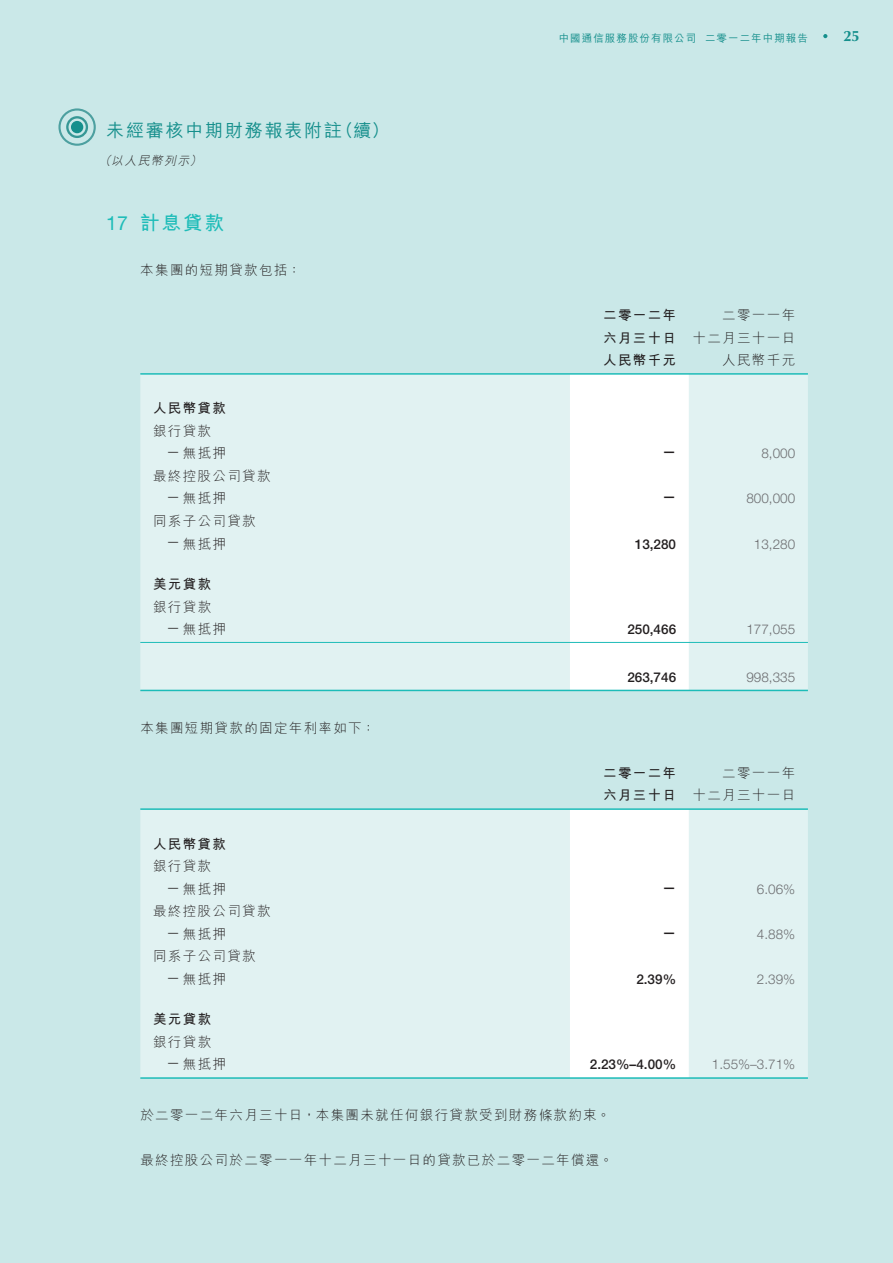
<style>
.page{position:relative;width:893px;height:1263px;background:#cae8e8}
.page>*{position:absolute;margin:0;border:0;box-sizing:border-box;transform-origin:0 0}
.t1{font:700 19.5px "M Hei HK";color:#1dbcb8}
.t2{font:500 18px "M Hei HK";letter-spacing:.1em;color:#158f8c}
.t3{font:700 15px "Optima LT Std";color:#158f8c}
.t4{font:300 13.5px/22.5px "M Hei HK";letter-spacing:.1em;color:#231f20}
.t5{font:300 13.5px "Helvetica Neue LT Std";color:#6c6d70}
.t6{font:700 13.5px/22.5px "M Hei HK";letter-spacing:.1em;color:#231f20}
.t7{font:500 13.5px "Helvetica Neue LT Std";color:#231f20}
.t8{font:italic 300 12px "M Hei HK";color:#231f20}
.t9{font:500 10.5px "M Hei HK";letter-spacing:.1em;color:#158f8c}
.s1{font-family:"Helvetica Neue LT Std";font-weight:400}
.s2{font-family:"Helvetica Neue LT Std"}
</style>
<div class="page">
<svg style="left:823px;top:34px;width:4px;height:4px"></svg>
<div style="left:71px;top:121px;width:12px;height:12px;background:#158f8c;border-radius:50%"></div>
<div style="left:66px;top:116px;width:22px;height:22px;border:2px solid #369795;border-radius:50%"></div>
<div style="left:58px;top:108px;width:38px;height:38px;border:2px solid #4da0a0;border-radius:50%"></div>
<div style="left:140px;top:375px;width:668px;height:315px;background:#e1f2f2"></div>
<div style="left:570px;top:375px;width:119px;height:315px;background:#fff"></div>
<hr style="left:140px;top:373px;width:668px;height:2px;background:#1dbcb8">
<hr style="left:140px;top:642px;width:668px;height:1px;background:#1dbcb8">
<hr style="left:140px;top:690px;width:668px;height:1px;background:#1dbcb8">
<div style="left:140px;top:810px;width:668px;height:267px;background:#e1f2f2"></div>
<div style="left:570px;top:810px;width:119px;height:267px;background:#fff"></div>
<hr style="left:140px;top:808px;width:668px;height:2px;background:#1dbcb8">
<hr style="left:140px;top:1077px;width:668px;height:2px;background:#1dbcb8">
<h2 class="t2" style="left:106px;top:124px;width:285px">未經審核中期財務報表附註（續）</h2>
<p class="t8" style="left:99px;top:155px;width:106px">（以人民幣列示）</p>
<h1 class="t1" style="left:106px;top:215px;width:119px"><span class="s1">17</span> 計息貸款</h1>
<p class="t4" style="left:140px;top:261px;width:162px">本集團的短期貸款包括：</p>
<p class="t6" style="left:153px;top:399px;width:74px">人民幣貸款</p>
<p class="t4" style="left:167px;top:421px;width:61px;text-indent:-14px">銀行貸款<span class="s2">—</span>無抵押</p>
<p class="t4" style="left:167px;top:466px;width:105px;text-indent:-14px">最終控股公司貸款<span class="s2">—</span>無抵押</p>
<p class="t4" style="left:167px;top:511px;width:91px;text-indent:-14px">同系子公司貸款<span class="s2">—</span>無抵押</p>
<p class="t6" style="left:153px;top:574px;width:60px">美元貸款</p>
<p class="t4" style="left:167px;top:597px;width:61px;text-indent:-14px">銀行貸款<sup>—</sup>無抵押</p>
<p class="t4" style="left:140px;top:718px;width:236px">本集團短期貸款的固定年利率如下：</p>
<p class="t6" style="left:153px;top:834px;width:74px">人民幣貸款</p>
<p class="t4" style="left:167px;top:857px;width:61px;text-indent:-14px">銀行貸款<span class="s2">—</span>無抵押</p>
<p class="t4" style="left:167px;top:902px;width:105px;text-indent:-14px">最終控股公司貸款<sup>—</sup>無抵押</p>
<p class="t4" style="left:167px;top:947px;width:91px;text-indent:-14px">同系子公司貸款<span class="s2">—</span>無抵押</p>
<p class="t9" style="left:559px;top:34px;width:251px">中國通信服務股份有限公司 二零一二年中期報告</p>
<p class="t6" style="left:603px;top:306px;width:74px">二零一二年六月三十日</p>
<p class="t4" style="left:693px;top:306px;width:104px;text-align:right">二零一一年<br>十二月三十一日</p>
<p class="t6" style="left:603px;top:351px;width:74px">人民幣千元</p>
<p class="t4" style="left:722px;top:351px;width:74px">人民幣千元</p>
<p class="t7" style="left:663px;top:447px;width:15px">—</p>
<p class="t5" style="left:761px;top:449px;width:35px">8,000</p>
<p class="t7" style="left:663px;top:492px;width:15px">—</p>
<p class="t5" style="left:746px;top:494px;width:50px">800,000</p>
<p class="t7" style="left:635px;top:539px;width:43px">13,280</p>
<p class="t5" style="left:754px;top:539px;width:43px">13,280</p>
<p class="t7" style="left:627px;top:624px;width:50px">250,466</p>
<p class="t5" style="left:746px;top:624px;width:50px">177,055</p>
<p class="t7" style="left:627px;top:672px;width:50px">263,746</p>
<p class="t5" style="left:746px;top:672px;width:50px">998,335</p>
<p class="t6" style="left:603px;top:763px;width:74px">二零一二年六月三十日</p>
<p class="t4" style="left:693px;top:763px;width:104px;text-align:right">二零一一年<br>十二月三十一日</p>
<p class="t7" style="left:663px;top:882px;width:15px">—</p>
<p class="t5" style="left:757px;top:884px;width:40px">6.06%</p>
<p class="t7" style="left:663px;top:927px;width:15px">—</p>
<p class="t5" style="left:757px;top:929px;width:40px">4.88%</p>
<p class="t7" style="left:636px;top:974px;width:41px">2.39%</p>
<p class="t5" style="left:757px;top:974px;width:40px">2.39%</p>
<p class="t6" style="left:153px;top:1010px;width:60px">美元貸款</p>
<p class="t4" style="left:167px;top:1032px;width:61px;text-indent:-14px">銀行貸款<sup>—</sup>無抵押</p>
<p class="t7" style="left:590px;top:1059px;width:88px">2.23%–4.00%</p>
<p class="t5" style="left:712px;top:1059px;width:85px">1.55%–3.71%</p>
<p class="t4" style="left:140px;top:1106px;width:471px">於二零一二年六月三十日，本集團未就任何銀行貸款受到財務條款約束。</p>
<p class="t4" style="left:140px;top:1151px;width:474px">最終控股公司於二零一一年十二月三十一日的貸款已於二零一二年償還。</p>
<p class="t3" style="left:844px;top:30px;width:18px">25</p>
</div>
